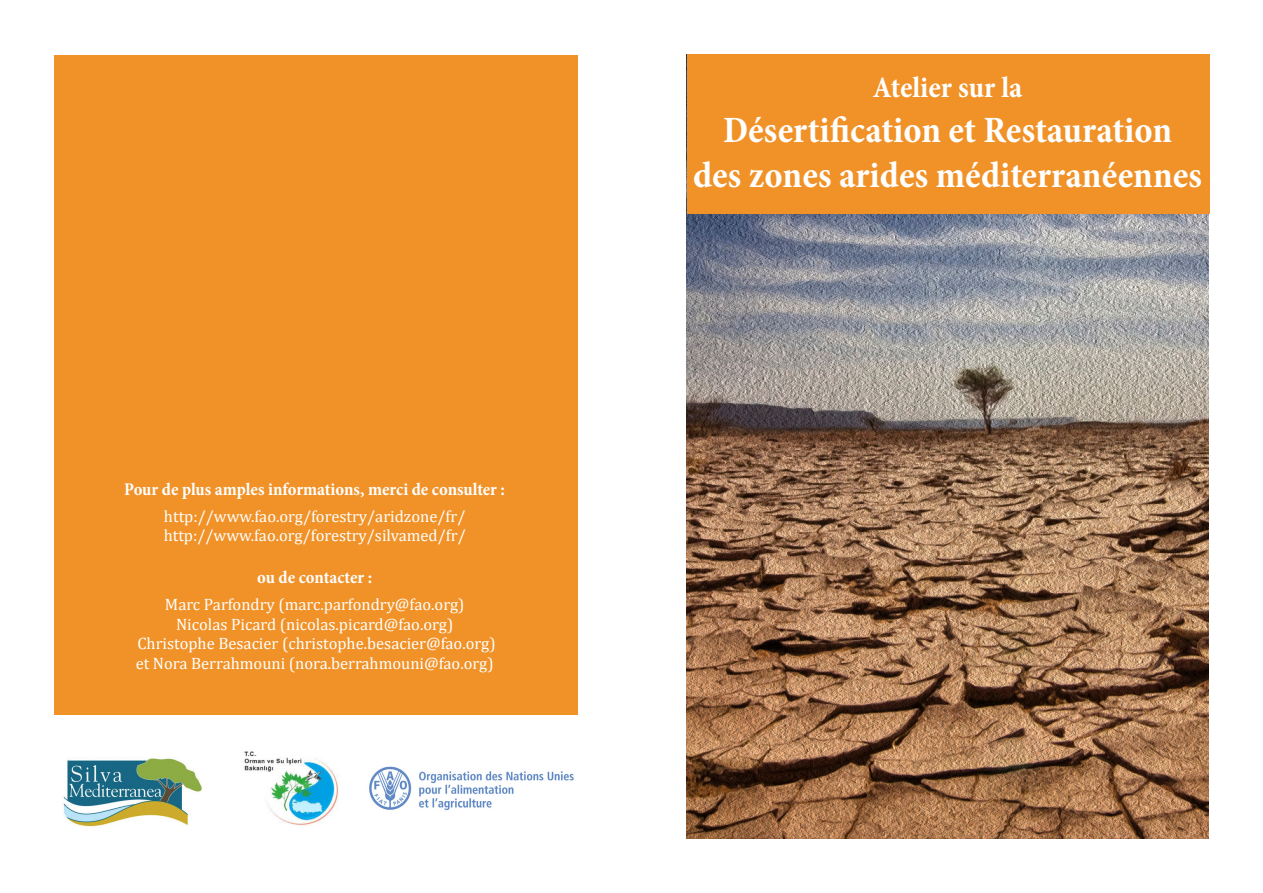
<style>
.page{position:relative;width:1263px;height:893px;background:#fff}
.page>*{position:absolute;margin:0;border:0;box-sizing:border-box;transform-origin:0 0}
.t1{font:700 condensed 37.5px "Minion Pro";color:#fff}
.t2{font:700 condensed 30px "Minion Pro";color:#fff}
.t3{font:700 condensed 18px "Minion Pro";letter-spacing:-.005em;color:#fff}
.t4{font:16.5px "Cambria";color:#fff}
</style>
<div class="page">
<img style="left:686px;top:55px;width:522px;height:783px">
<div style="left:687px;top:54px;width:523px;height:159px;background:#f19228"></div>
<div style="left:54px;top:55px;width:523px;height:659px;background:#f19228"></div>
<img style="left:63px;top:758px;width:139px;height:69px">
<img style="left:369px;top:766px;width:205px;height:45px">
<img style="left:244px;top:751px;width:95px;height:75px">
<p class="t3" style="left:124px;top:476px;width:382px">Pour de plus amples informations, merci de consulter :</p>
<p class="t4" style="left:164px;top:506px;width:303px">http://www.fao.org/forestry/aridzone/fr/</p>
<p class="t4" style="left:164px;top:526px;width:304px">http://www.fao.org/forestry/silvamed/fr/</p>
<p class="t3" style="left:257px;top:565px;width:117px">ou de contacter :</p>
<p class="t4" style="left:165px;top:594px;width:301px">Marc Parfondry (marc.parfondry@fao.org)</p>
<p class="t4" style="left:176px;top:614px;width:279px">Nicolas Picard (nicolas.picard@fao.org)</p>
<p class="t4" style="left:137px;top:634px;width:360px">Christophe Besacier (christophe.besacier@fao.org)</p>
<p class="t4" style="left:136px;top:654px;width:359px">et Nora Berrahmouni (nora.berrahmouni@fao.org)</p>
<p class="t2" style="left:873px;top:67px;width:151px">Atelier sur la</p>
<p class="t1" style="left:723px;top:104px;width:451px">Désertification et Restauration</p>
<p class="t1" style="left:693px;top:149px;width:511px">des zones arides méditerranéennes</p>
</div>
